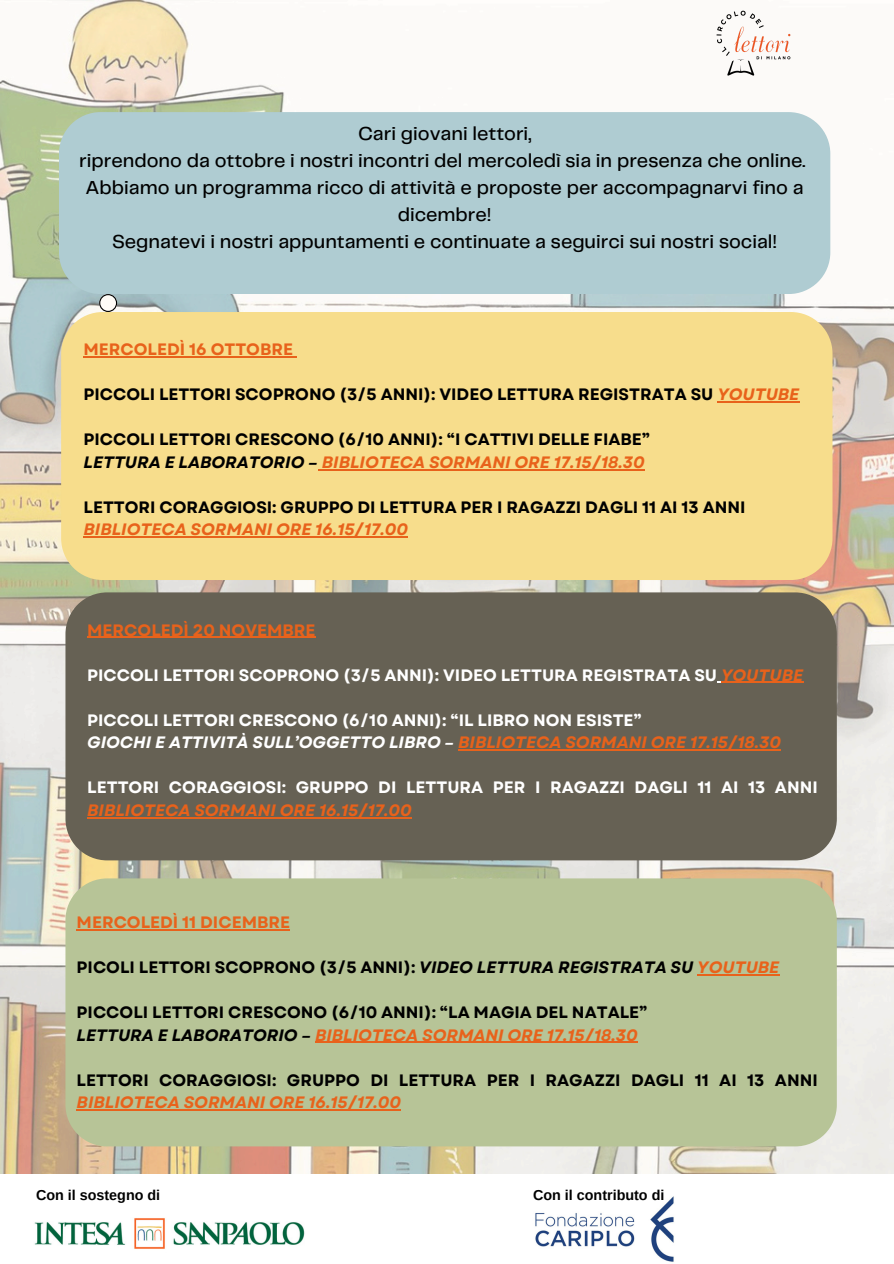
<style>
.page{position:relative;width:894px;height:1264px;background:#fff}
.page>*{position:absolute;margin:0;border:0;box-sizing:border-box;transform-origin:0 0}
.t1{font:500 19.5px/27px "Telegraf";color:#000;text-align:center}
.t2{font:700 16.5px/22.5px "Garet";color:#000}
.t3{font:700 16.5px/22.5px "Garet";color:#fff}
.t4{font:700 16.5px "Garet";color:#e8621b}
.t5{font:700 14.4px "Arimo";color:#000}
.s1{font-style:italic;color:#e8621b}
.s2{font-style:italic}
</style>
<div class="page">
<img style="left:0;top:0;width:893px;height:1174px">
<img style="left:701px;top:2px;width:100px;height:88px">
<svg style="left:99px;top:294px;width:18px;height:18px"></svg>
<div style="left:59px;top:112px;width:771px;height:182px;background:#afccd2"></div>
<div style="left:65px;top:878px;width:771px;height:268px;background:#b7c497"></div>
<div style="left:61px;top:312px;width:771px;height:268px;background:#f7dd8c"></div>
<div style="left:65px;top:592px;width:771px;height:268px;background:#666154"></div>
<hr style="left:77px;top:929px;width:213px;height:1px;background:#e8621b">
<hr style="left:697px;top:974px;width:82px;height:1px;background:#e8621b">
<hr style="left:315px;top:1041px;width:322px;height:1px;background:#e8621b">
<hr style="left:77px;top:1109px;width:324px;height:1px;background:#e8621b">
<hr style="left:83px;top:356px;width:210px;height:1px;background:#e8621b">
<hr style="left:717px;top:401px;width:82px;height:1px;background:#e8621b">
<hr style="left:318px;top:469px;width:326px;height:1px;background:#e8621b">
<hr style="left:83px;top:536px;width:325px;height:1px;background:#e8621b">
<hr style="left:87px;top:637px;width:228px;height:1px;background:#e8621b">
<hr style="left:720px;top:682px;width:82px;height:1px;background:#e8621b">
<hr style="left:458px;top:749px;width:322px;height:1px;background:#e8621b">
<hr style="left:87px;top:817px;width:324px;height:1px;background:#e8621b">
<img style="left:34px;top:1218px;width:271px;height:31px">
<img style="left:535px;top:1196px;width:139px;height:66px">
<h2 class="t1" style="left:79px;top:121px;width:727px">Cari giovani lettori,<br>riprendono da ottobre i nostri incontri del mercoledì sia in presenza che online.<br>Abbiamo un programma ricco di attività e proposte per accompagnarvi fino a dicembre!<br>Segnatevi i nostri appuntamenti e continuate a seguirci sui nostri social!</h2>
<h2 class="t4" style="left:83px;top:338px;width:211px">MERCOLEDÌ 16 OTTOBRE</h2>
<h2 class="t2" style="left:83px;top:383px;width:717px">PICCOLI LETTORI SCOPRONO (3/5 ANNI): VIDEO LETTURA REGISTRATA SU <span class="s1">YOUTUBE</span></h2>
<h3 class="t2" style="left:83px;top:428px;width:568px">PICCOLI LETTORI CRESCONO (6/10 ANNI): “I CATTIVI DELLE FIABE”<br><span class="s2">LETTURA E LABORATORIO –</span> <span class="s1">BIBLIOTECA SORMANI ORE 17.15/18.30</span></h3>
<h2 class="t2" style="left:83px;top:496px;width:663px">LETTORI CORAGGIOSI: GRUPPO DI LETTURA PER I RAGAZZI DAGLI 11 AI 13 ANNI<br><span class="s1">BIBLIOTECA SORMANI ORE 16.15/17.00</span></h2>
<h2 class="t4" style="left:87px;top:618px;width:230px">MERCOLEDÌ 20 NOVEMBRE</h2>
<h2 class="t3" style="left:87px;top:664px;width:717px">PICCOLI LETTORI SCOPRONO (3/5 ANNI): VIDEO LETTURA REGISTRATA SU <span class="s1">YOUTUBE</span></h2>
<h2 class="t3" style="left:87px;top:709px;width:695px">PICCOLI LETTORI CRESCONO (6/10 ANNI): “IL LIBRO NON ESISTE”<br><span class="s2">GIOCHI E ATTIVITÀ SULL’OGGETTO LIBRO –</span> <span class="s1">BIBLIOTECA SORMANI ORE 17.15/18.30</span></h2>
<p class="t3" style="left:87px;top:776px;width:731px">LETTORI CORAGGIOSI: GRUPPO DI LETTURA PER I RAGAZZI DAGLI 11 AI 13 ANNI<br><span class="s1">BIBLIOTECA SORMANI ORE 16.15/17.00</span></p>
<h2 class="t4" style="left:77px;top:910px;width:215px">MERCOLEDÌ 11 DICEMBRE</h2>
<h2 class="t2" style="left:77px;top:956px;width:704px">PICOLI LETTORI SCOPRONO (3/5 ANNI): <span class="s2">VIDEO LETTURA REGISTRATA SU</span> <span class="s1">YOUTUBE</span></h2>
<h2 class="t2" style="left:77px;top:1001px;width:572px">PICCOLI LETTORI CRESCONO (6/10 ANNI): “LA MAGIA DEL NATALE”<br><span class="s2">LETTURA E LABORATORIO –</span> <span class="s1">BIBLIOTECA SORMANI ORE 17.15/18.30</span></h2>
<h2 class="t2" style="left:77px;top:1068px;width:742px">LETTORI CORAGGIOSI: GRUPPO DI LETTURA PER I RAGAZZI DAGLI 11 AI 13 ANNI<br><span class="s1">BIBLIOTECA SORMANI ORE 16.15/17.00</span></h2>
<p class="t5" style="left:36px;top:1187px;width:126px">Con il sostegno di</p>
<p class="t5" style="left:533px;top:1187px;width:133px">Con il contributo di</p>
</div>
